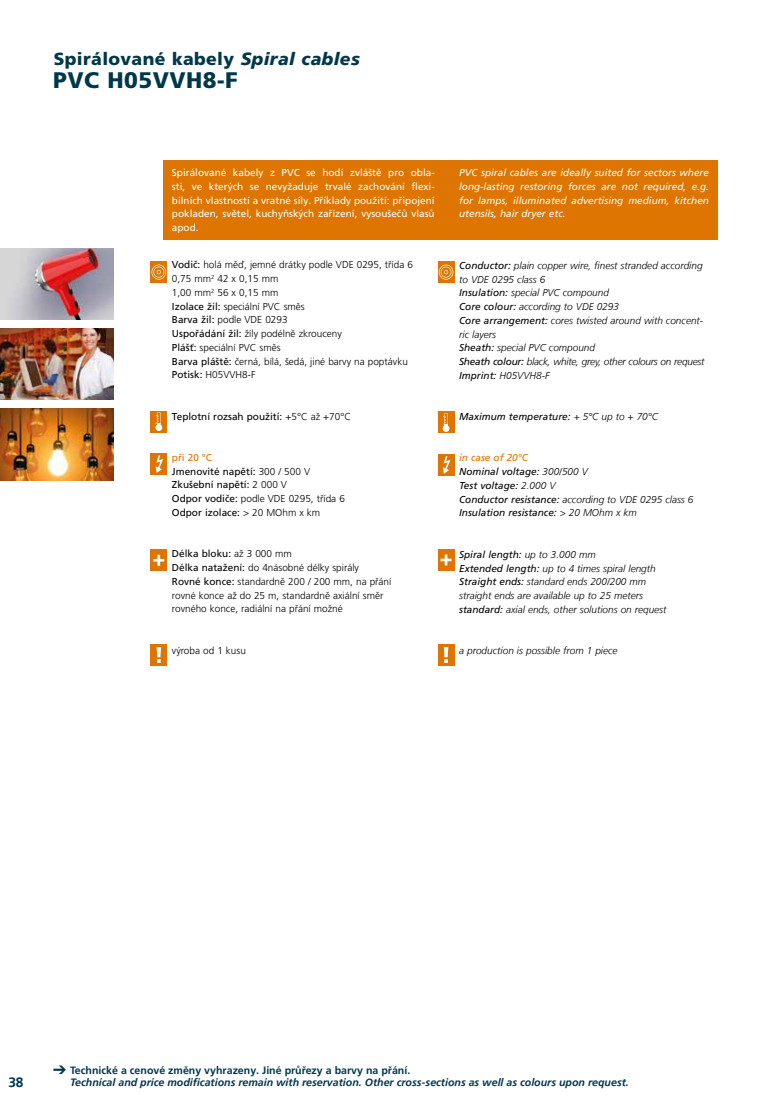
<style>
.page{position:relative;width:780px;height:1099px;background:#fff}
.page>*{position:absolute;margin:0;border:0;box-sizing:border-box;transform-origin:0 0}
.t1{font:900 22.5px "Frutiger LT Pro";letter-spacing:.02em;color:#00384a}
.t2{font:900 17.5px "Frutiger LT Pro";letter-spacing:.02em;color:#00384a}
.t3{font:700 13.75px "Frutiger LT";color:#00384a}
.t4{font:italic 700 10.62px "Frutiger LT";color:#00384a}
.t5{font:700 10.62px "Frutiger LT Pro";color:#00384a}
.t6{font:italic 300 10px/13.8px "Frutiger LT";color:#000}
.t7{font:300 10px/13.8px "Frutiger LT Pro";color:#000}
.t8{font:10px/13.8px "Frutiger LT Pro";color:#fff;text-align:justify}
.t9{font:italic 10px/13.8px "Frutiger LT Com";color:#fff;text-align:justify}
.t10{font:italic 10px/13.8px "Frutiger LT Com";color:#000}
.t11{font:10px/13.8px "Frutiger LT Pro";color:#000}
.s1{font-family:"Frutiger";font-style:italic}
.s2{font-weight:400}
.s3{font-weight:300}
.s4{color:#dd7500}
.s5{font-family:"Frutiger LT Com";font-weight:400}
.s6{font-family:"Frutiger LT";font-weight:300}
</style>
<div class="page">
<img style="left:0;top:328px;width:114px;height:72px">
<img style="left:0;top:248px;width:114px;height:72px">
<img style="left:0;top:409px;width:114px;height:71px">
<div style="left:163px;top:161px;width:554px;height:79px;background:#dd7500"></div>
<div style="left:151px;top:261px;width:16px;height:22px;background:#dd7500"></div>
<svg style="left:151px;top:265px;width:15px;height:14px"></svg>
<div style="left:438px;top:261px;width:16px;height:22px;background:#dd7500"></div>
<svg style="left:439px;top:265px;width:14px;height:14px"></svg>
<div style="left:151px;top:411px;width:16px;height:21px;background:#dd7500"></div>
<svg style="left:155px;top:412px;width:7px;height:19px"></svg>
<div style="left:438px;top:411px;width:16px;height:22px;background:#dd7500"></div>
<svg style="left:442px;top:413px;width:7px;height:19px"></svg>
<div style="left:151px;top:453px;width:16px;height:22px;background:#dd7500"></div>
<svg style="left:155px;top:455px;width:8px;height:18px"></svg>
<div style="left:438px;top:454px;width:16px;height:21px;background:#dd7500"></div>
<svg style="left:443px;top:456px;width:7px;height:18px"></svg>
<div style="left:151px;top:549px;width:16px;height:22px;background:#dd7500"></div>
<svg style="left:153px;top:554px;width:11px;height:11px"></svg>
<div style="left:438px;top:549px;width:16px;height:21px;background:#dd7500"></div>
<svg style="left:440px;top:554px;width:11px;height:11px"></svg>
<div style="left:438px;top:644px;width:16px;height:21px;background:#dd7500"></div>
<svg style="left:444px;top:647px;width:4px;height:16px"></svg>
<div style="left:151px;top:644px;width:16px;height:21px;background:#dd7500"></div>
<svg style="left:156px;top:647px;width:5px;height:16px"></svg>
<h2 class="t2" style="left:54px;top:48px;width:307px">Spirálované kabely <span class="s1">Spiral cables</span></h2>
<h1 class="t1" style="left:53px;top:66px;width:186px">PVC H05VVH8-F</h1>
<p class="t8" style="left:172px;top:166px;width:264px">Spirálované kabely z PVC se hodí zvláště pro obla&shy;sti, ve kterých se nevyžaduje trvalé zachování flexi&shy;bilních vlastností a vratné síly. Příklady použití: připojení pokladen, světel, kuchyňských zařízení, vysoušečů vlasů apod.</p>
<p class="t7" style="left:172px;top:258px;width:242px"><span class="s2">Vodič:</span> holá měď, jemné drátky podle VDE 0295, třída 6<br>0,75 mm<sup>2</sup> 42 x 0,15 mm<br>1,00 mm<sup>2</sup> 56 x 0,15 mm<br><span class="s2">Izolace žil:</span> speciální PVC směs<br><span class="s2">Barva žil:</span> podle VDE 0293<br><span class="s2">Uspořádání žil:</span> žíly podélně zkrouceny<br><span class="s2">Plášť:</span> speciální PVC směs<br><span class="s2">Barva pláště:</span> černá, bílá, šedá, jiné barvy na poptávku<br><span class="s2">Potisk:</span> H05VVH8-F</p>
<p class="t11" style="left:172px;top:409px;width:181px">Teplotní rozsah použití: <span class="s3">+5°C až +70°C</span></p>
<p class="t11" style="left:172px;top:450px;width:174px"><span class="s4">při 20 °C<br></span>Jmenovité napětí: <span class="s3">300 / 500 V<br></span>Zkušební napětí: <span class="s3">2 000 V<br></span>Odpor vodiče: <span class="s3">podle VDE 0295, třída 6<br></span>Odpor izolace: <span class="s3">&gt; 20 MOhm x km</span></p>
<p class="t7" style="left:172px;top:547px;width:221px"><span class="s2">Délka bloku:</span> až 3 000 mm<br><span class="s2">Délka natažení:</span> do 4násobné délky spirály<br><span class="s2">Rovné konce:</span> standardně 200 / 200 mm, na přání rovné konce až do 25 m, standardně axiální směr rovného konce, radiální na přání možné</p>
<p class="t7" style="left:172px;top:643px;width:76px">výroba od 1 kusu</p>
<p class="t9" style="left:459px;top:166px;width:251px">PVC spiral cables are ideally suited for sectors where long-lasting restoring forces are not required, e.g. for lamps, illuminated advertising medium, kitchen utensils, hair dryer etc.</p>
<p class="t6" style="left:459px;top:258px;width:247px"><span class="s5">Conductor:</span> plain copper wire, finest stranded according to VDE 0295 class 6<br><span class="s5">Insulation:</span> special PVC compound<br><span class="s5">Core colour:</span> according to VDE 0293<br><span class="s5">Core arrangement:</span> cores twisted around with concent&shy;ric layers<br><span class="s5">Sheath:</span> special PVC compound<br><span class="s5">Sheath colour:</span> black, white, grey, other colours on request <span class="s5">Imprint:</span> H05VVH8-F</p>
<p class="t10" style="left:459px;top:410px;width:200px">Maximum temperature: <span class="s6">+ 5°C up to + 70°C</span></p>
<p class="t10" style="left:459px;top:451px;width:130px"><span class="s4">in case of 20°C<br></span>Nominal voltage: <span class="s6">300/500 V<br></span>Test voltage: <span class="s6">2.000 V</span></p>
<p class="t6" style="left:459px;top:492px;width:236px"><span class="s5">Conductor resistance:</span> according to VDE 0295 class 6</p>
<p class="t10" style="left:459px;top:506px;width:179px">Insulation resistance: <span class="s6">&gt; 20 MOhm x km</span></p>
<p class="t10" style="left:459px;top:547px;width:138px">Spiral length: <span class="s6">up to 3.000 mm</span></p>
<p class="t6" style="left:459px;top:561px;width:209px"><span class="s5">Extended length:</span> up to 4 times spiral length <span class="s5">Straight ends:</span> standard ends 200/200 mm straight ends are available up to 25 meters <span class="s5">standard:</span> axial ends, other solutions on request</p>
<p class="t6" style="left:459px;top:643px;width:160px">a production is possible from 1 piece</p>
<h3 class="t3" style="left:8px;top:1073px;width:17px">38</h3>
<p class="t5" style="left:53px;top:1063px;width:358px">➔ Technické a cenové změny vyhrazeny. Jiné průřezy a barvy na přání.</p>
<p class="t4" style="left:70px;top:1076px;width:560px">Technical and price modifications remain with reservation. Other cross-sections as well as colours upon request.</p>
</div>
